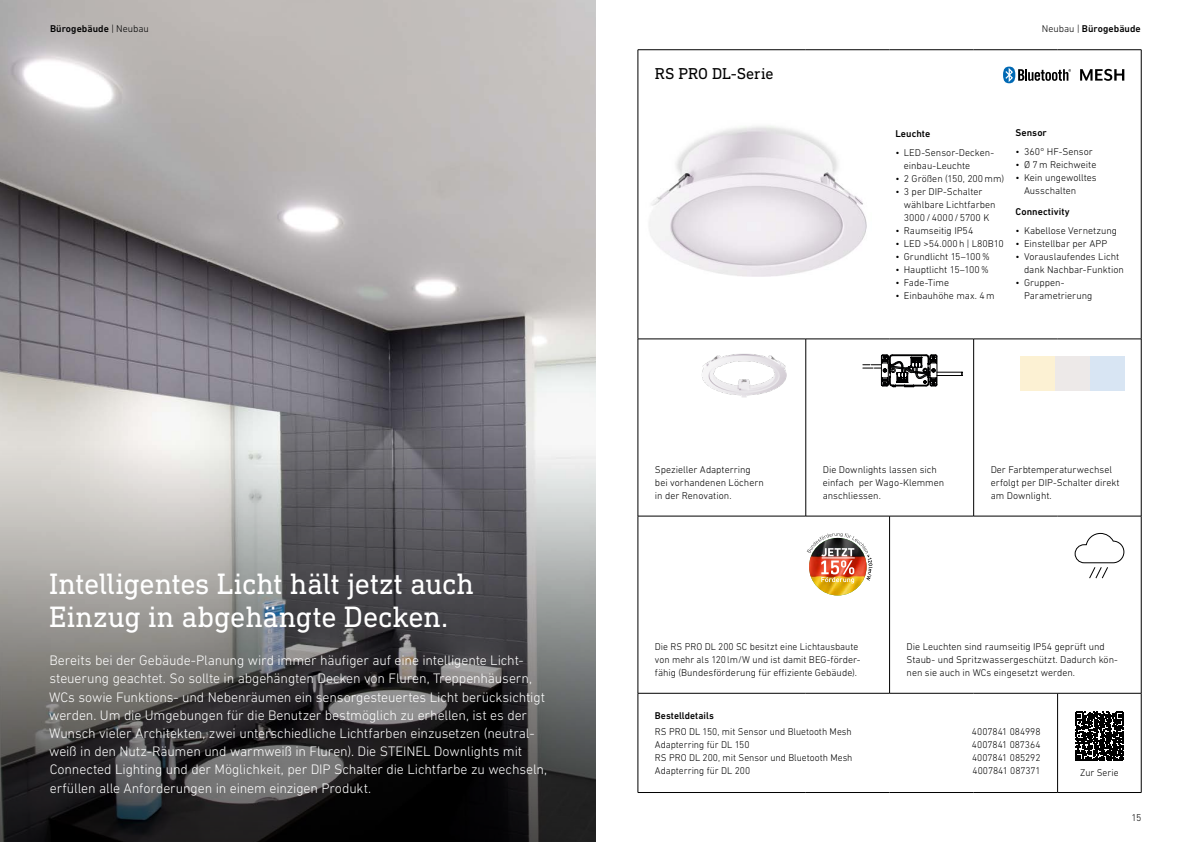
<style>
.page{position:relative;width:1191px;height:842px;background:#fff}
.page>*{position:absolute;margin:0;border:0;box-sizing:border-box;transform-origin:0 0}
.t1{font:30px/33px "DIN Next Slab Pro";letter-spacing:-.005em;color:#fff}
.t2{font:16px "DIN Next Slab Pro";color:#000}
.t3{font:300 14px/18.2px "DIN Next W1 G";letter-spacing:-.01em;color:#fff}
.t4{font:300 10px/13px "DIN Next W1 G";color:#000}
.t5{font:500 10px "DIN Next W1 G";letter-spacing:.005em;color:#000}
.s1{font-weight:300}
</style>
<div class="page">
<img style="left:0;top:0;width:595px;height:391px">
<svg style="left:0;top:391px;width:595px;height:451px;background:#6e6e6e"></svg>
<div style="left:1020px;top:356px;width:34px;height:34px;background:#fcf1d3"></div>
<div style="left:1055px;top:356px;width:34px;height:34px;background:#ede9e8"></div>
<div style="left:1090px;top:356px;width:34px;height:34px;background:#d8e5f3"></div>
<img style="left:649px;top:125px;width:218px;height:151px">
<svg style="left:1003px;top:67px;width:68px;height:16px"></svg>
<svg style="left:1080px;top:69px;width:44px;height:12px"></svg>
<svg style="left:863px;top:355px;width:99px;height:32px"></svg>
<svg style="left:1074px;top:533px;width:50px;height:45px"></svg>
<img style="left:702px;top:354px;width:85px;height:44px">
<hr style="left:638px;top:50px;width:167px;height:1px;background:#000">
<hr style="left:638px;top:50px;width:1px;height:289px;background:#000">
<hr style="left:805px;top:50px;width:84px;height:1px;background:#000">
<hr style="left:889px;top:50px;width:84px;height:1px;background:#000">
<hr style="left:973px;top:50px;width:84px;height:1px;background:#000">
<hr style="left:1057px;top:50px;width:84px;height:1px;background:#000">
<hr style="left:1141px;top:50px;width:1px;height:289px;background:#000">
<hr style="left:638px;top:339px;width:167px;height:1px;background:#000">
<hr style="left:638px;top:339px;width:1px;height:177px;background:#000">
<hr style="left:805px;top:339px;width:84px;height:1px;background:#000">
<hr style="left:805px;top:339px;width:1px;height:177px;background:#000">
<hr style="left:889px;top:339px;width:84px;height:1px;background:#000">
<hr style="left:973px;top:339px;width:84px;height:1px;background:#000">
<hr style="left:973px;top:339px;width:1px;height:177px;background:#000">
<hr style="left:1057px;top:339px;width:84px;height:1px;background:#000">
<hr style="left:1141px;top:339px;width:1px;height:177px;background:#000">
<hr style="left:638px;top:516px;width:167px;height:1px;background:#000">
<hr style="left:638px;top:516px;width:1px;height:177px;background:#000">
<hr style="left:805px;top:516px;width:84px;height:1px;background:#000">
<hr style="left:889px;top:516px;width:84px;height:1px;background:#000">
<hr style="left:889px;top:516px;width:1px;height:177px;background:#000">
<hr style="left:973px;top:516px;width:84px;height:1px;background:#000">
<hr style="left:1057px;top:516px;width:84px;height:1px;background:#000">
<hr style="left:1141px;top:516px;width:1px;height:177px;background:#000">
<hr style="left:638px;top:693px;width:167px;height:1px;background:#000">
<hr style="left:638px;top:693px;width:1px;height:99px;background:#000">
<hr style="left:805px;top:693px;width:84px;height:1px;background:#000">
<hr style="left:889px;top:693px;width:84px;height:1px;background:#000">
<hr style="left:973px;top:693px;width:84px;height:1px;background:#000">
<hr style="left:1057px;top:693px;width:84px;height:1px;background:#000">
<hr style="left:1057px;top:693px;width:1px;height:99px;background:#000">
<hr style="left:1141px;top:693px;width:1px;height:99px;background:#000">
<hr style="left:638px;top:792px;width:167px;height:1px;background:#000">
<hr style="left:805px;top:792px;width:84px;height:1px;background:#000">
<hr style="left:889px;top:792px;width:84px;height:1px;background:#000">
<hr style="left:973px;top:792px;width:84px;height:1px;background:#000">
<hr style="left:1057px;top:792px;width:84px;height:1px;background:#000">
<svg style="left:1075px;top:712px;width:49px;height:49px"></svg>
<img style="left:809px;top:538px;width:57px;height:57px;border-radius:29px">
<img style="left:806px;top:533px;width:66px;height:50px">
<p class="t5" style="left:50px;top:23px;width:100px">Bürogebäude <span class="s1">| Neubau</span></p>
<h1 class="t1" style="left:49px;top:567px;width:426px">Intelligentes Licht hält jetzt auch<br>Einzug in abgehängte Decken.</h1>
<p class="t3" style="left:49px;top:651px;width:499px">Bereits bei der Gebäude-Planung wird immer häufiger auf eine intelligente Licht&shy;steuerung geachtet. So sollte in abgehängten Decken von Fluren, Treppenhäusern, WCs sowie Funktions- und Nebenräumen ein sensorgesteuertes Licht berücksichtigt werden. Um die Umgebungen für die Benutzer bestmöglich zu erhellen, ist es der Wunsch vieler Architekten, zwei unterschiedliche Lichtfarben einzusetzen (neutral&shy;weiß in den Nutz-Räumen und warmweiß in Fluren). Die STEINEL Downlights mit Connected Lighting und der Möglichkeit, per DIP Schalter die Lichtfarbe zu wechseln, erfüllen alle Anforderungen in einem einzigen Produkt.</p>
<h2 class="t2" style="left:655px;top:64px;width:120px">RS PRO DL-Serie</h2>
<p class="t5" style="left:1042px;top:23px;width:100px"><span class="s1">Neubau |</span> Bürogebäude</p>
<p class="t5" style="left:895px;top:128px;width:36px">Leuchte</p>
<p class="t4" style="left:904px;top:146px;width:92px;text-indent:-8px">• LED-Sensor-Decken&shy;einbau-Leuchte</p>
<p class="t4" style="left:895px;top:172px;width:110px">• 2 Größen (150, 200mm)</p>
<p class="t4" style="left:904px;top:185px;width:93px;text-indent:-8px">• 3 per DIP-Schalter wählbare Lichtfarben<br>3000/4000/5700 K</p>
<p class="t4" style="left:895px;top:224px;width:79px">• Raumseitig IP54</p>
<p class="t4" style="left:895px;top:237px;width:110px">• LED &gt;54.000h | L80B10</p>
<p class="t4" style="left:895px;top:250px;width:96px">• Grundlicht 15–100%</p>
<p class="t4" style="left:895px;top:263px;width:95px">• Hauptlicht 15–100%</p>
<p class="t4" style="left:895px;top:276px;width:55px">• Fade-Time</p>
<p class="t4" style="left:895px;top:289px;width:101px">• Einbauhöhe max. 4m</p>
<p class="t5" style="left:1015px;top:127px;width:33px">Sensor</p>
<p class="t4" style="left:1015px;top:145px;width:79px">• 360° HF-Sensor</p>
<p class="t4" style="left:1015px;top:158px;width:82px">• Ø 7m Reichweite</p>
<p class="t4" style="left:1024px;top:171px;width:74px;text-indent:-8px">• Kein ungewolltes<br>Ausschalten</p>
<p class="t5" style="left:1015px;top:206px;width:56px">Connectivity</p>
<p class="t4" style="left:1015px;top:224px;width:103px">• Kabellose Vernetzung</p>
<p class="t4" style="left:1015px;top:237px;width:93px">• Einstellbar per APP</p>
<p class="t4" style="left:1024px;top:250px;width:101px;text-indent:-8px">• Vorauslaufendes Licht dank Nachbar-Funktion</p>
<p class="t4" style="left:1024px;top:276px;width:70px;text-indent:-8px">• Gruppen-<br>Parametrierung</p>
<p class="t4" style="left:655px;top:463px;width:110px">Spezieller Adapterring bei vorhandenen Löchern in der Renovation.</p>
<p class="t4" style="left:822px;top:463px;width:123px">Die Downlights lassen sich einfach per Wago-Klemmen anschliessen.</p>
<p class="t4" style="left:990px;top:463px;width:130px">Der Farbtemperaturwechsel erfolgt per DIP-Schalter direkt am Downlight.</p>
<p class="t4" style="left:655px;top:640px;width:206px">Die RS PRO DL 200 SC besitzt eine Lichtausbaute von mehr als 120lm/W und ist damit BEG-förder&shy;fähig (Bundesförderung für effiziente Gebäude).</p>
<p class="t4" style="left:906px;top:640px;width:213px">Die Leuchten sind raumseitig IP54 geprüft und<br>Staub- und Spritzwassergeschützt. Dadurch kön&shy;nen sie auch in WCs eingesetzt werden.</p>
<p class="t5" style="left:655px;top:710px;width:60px">Bestelldetails</p>
<p class="t4" style="left:655px;top:725px;width:198px">RS PRO DL 150, mit Sensor und Bluetooth Mesh</p>
<p class="t4" style="left:972px;top:725px;width:70px">4007841 084998</p>
<p class="t4" style="left:655px;top:738px;width:96px">Adapterring für DL 150</p>
<p class="t4" style="left:972px;top:738px;width:70px">4007841 087364</p>
<p class="t4" style="left:655px;top:751px;width:199px">RS PRO DL 200, mit Sensor und Bluetooth Mesh</p>
<p class="t4" style="left:972px;top:751px;width:70px">4007841 085292</p>
<p class="t4" style="left:655px;top:764px;width:97px">Adapterring für DL 200</p>
<p class="t4" style="left:972px;top:764px;width:70px">4007841 087371</p>
<p class="t4" style="left:1080px;top:765px;width:40px">Zur Serie</p>
<p class="t4" style="left:1131px;top:811px;width:11px">15</p>
</div>
